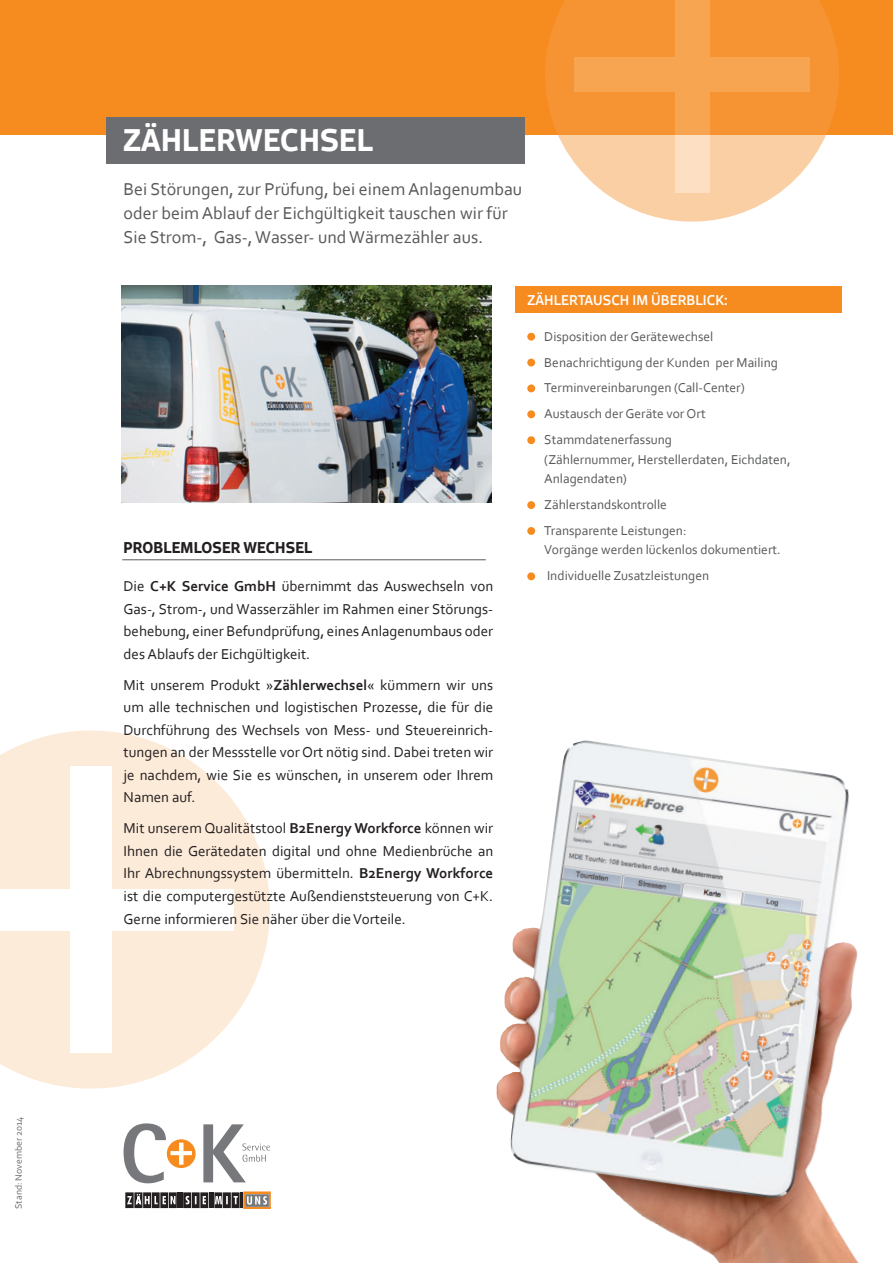
<style>
.page{position:relative;width:893px;height:1263px;background:#fff}
.page>*{position:absolute;margin:0;border:0;box-sizing:border-box;transform-origin:0 0}
.t1{font:700 30px "Scuba OT";letter-spacing:.01em;color:#fff}
.t2{font:18px/24px "Corbel";color:#57585a}
.t3{font:15px/22.5px "Corbel";color:#231f20;text-align:justify}
.t4{font:700 15px "Scuba OT";letter-spacing:.01em;color:#231f20}
.t5{font:13.5px/26px "Corbel";color:#57585a}
.t6{font:500 13.5px "Scuba OT";letter-spacing:.01em;color:#fff}
.t7{font:9.75px "Corbel";color:#6c6d70}
.s1{font-weight:700}
</style>
<div class="page">
<img style="left:496px;top:740px;width:363px;height:523px">
<svg style="left:0;top:730px;width:270px;height:359px;fill:#fdebd9"></svg>
<div style="left:0;top:889px;width:234px;height:41px;background:#fff"></div>
<div style="left:70px;top:766px;width:42px;height:287px;background:#fff"></div>
<img style="left:121px;top:286px;width:370px;height:217px">
<div style="left:515px;top:286px;width:327px;height:26px;background:#f68b1f"></div>
<div style="left:527px;top:333px;width:8px;height:8px;background:#f68b1f;border-radius:50%"></div>
<div style="left:527px;top:359px;width:8px;height:7px;background:#f68b1f;border-radius:50%"></div>
<div style="left:527px;top:384px;width:8px;height:8px;background:#f68b1f;border-radius:50%"></div>
<div style="left:527px;top:410px;width:8px;height:8px;background:#f68b1f;border-radius:50%"></div>
<div style="left:527px;top:436px;width:8px;height:8px;background:#f68b1f;border-radius:50%"></div>
<div style="left:527px;top:501px;width:8px;height:8px;background:#f68b1f;border-radius:50%"></div>
<div style="left:527px;top:527px;width:8px;height:8px;background:#f68b1f;border-radius:50%"></div>
<div style="left:527px;top:572px;width:8px;height:8px;background:#f68b1f;border-radius:50%"></div>
<div style="left:0;top:0;width:893px;height:135px;background:#f68b1f"></div>
<svg style="left:545px;top:0;width:294px;height:222px;fill:#f69433"></svg>
<div style="left:574px;top:58px;width:236px;height:34px;background:#f8a552"></div>
<svg style="left:675px;top:0;width:34px;height:192px;fill:#f8a552"></svg>
<div style="left:106px;top:117px;width:419px;height:47px;background:#6c6d70"></div>
<hr style="left:122px;top:559px;width:364px;height:1px;background:#6c6d70">
<svg style="left:124px;top:1123px;width:72px;height:60px"></svg>
<svg style="left:203px;top:1124px;width:67px;height:58px"></svg>
<div style="left:177px;top:1192px;width:6px;height:16px;background:#231f20"></div>
<svg style="left:183px;top:1192px;width:25px;height:16px"></svg>
<div style="left:209px;top:1192px;width:5px;height:16px;background:#231f20"></div>
<svg style="left:214px;top:1191px;width:57px;height:18px"></svg>
<hr style="left:240px;top:1192px;width:3px;height:16px;background:#231f20">
<svg style="left:125px;top:1192px;width:52px;height:16px"></svg>
<p class="t7" style="left:12px;top:1209px;width:94px;rotate:-90deg">Stand: November 2014</p>
<h1 class="t1" style="left:123px;top:121px;width:251px">ZÄHLERWECHSEL</h1>
<p class="t2" style="left:124px;top:176px;width:400px">Bei Störungen, zur Prüfung, bei einem Anlagenumbau oder beim Ablauf der Eichgültigkeit tauschen wir für<br>Sie Strom-, Gas-, Wasser- und Wärmezähler aus.</p>
<p class="t4" style="left:124px;top:538px;width:190px">PROBLEMLOSER WECHSEL</p>
<p class="t3" style="left:124px;top:575px;width:371px">Die <span class="s1">C+K Service GmbH</span> übernimmt das Auswechseln von Gas-, Strom-, und Wasserzähler im Rahmen einer Störungs&shy;behebung, einer Befundprüfung, eines Anlagenumbaus oder des Ablaufs der Eichgültigkeit.</p>
<p class="t3" style="left:124px;top:673px;width:371px">Mit unserem Produkt »<span class="s1">Zählerwechsel</span>« kümmern wir uns um alle technischen und logistischen Prozesse, die für die Durchführung des Wechsels von Mess- und Steuereinrich&shy;tungen an der Messstelle vor Ort nötig sind. Dabei treten wir je nachdem, wie Sie es wünschen, in unserem oder Ihrem Namen auf.</p>
<p class="t3" style="left:124px;top:817px;width:371px">Mit unserem Qualitätstool <span class="s1">B2Energy Workforce</span> können wir Ihnen die Gerätedaten digital und ohne Medienbrüche an Ihr Abrechnungssystem übermitteln. <span class="s1">B2Energy Workforce </span>ist die computergestützte Außendienststeuerung von C+K.<br>Gerne informieren Sie näher über die Vorteile.</p>
<p class="t6" style="left:527px;top:292px;width:167px">ZÄHLERTAUSCH IM ÜBERBLIC</p>
<p class="t6" style="left:715px;top:292px;width:14px">K:</p>
<p class="t5" style="left:544px;top:323px;width:235px">Disposition der Gerätewechsel<br>Benachrichtigung der Kunden per Mailing<br>Terminvereinbarungen (Call-Center)<br>Austausch der Geräte vor Ort<br>Stammdatenerfassung</p>
<p class="t5" style="left:544px;top:449px;width:248px;line-height:19.5px">(Zählernummer, Herstellerdaten, Eichdaten,<br>Anlagendaten)</p>
<p class="t5" style="left:544px;top:491px;width:144px">Zählerstandskontrolle<br>Transparente Leistungen:</p>
<p class="t5" style="left:544px;top:537px;width:238px">Vorgänge werden lückenlos dokumentiert.<br>Individuelle Zusatzleistungen</p>
</div>
